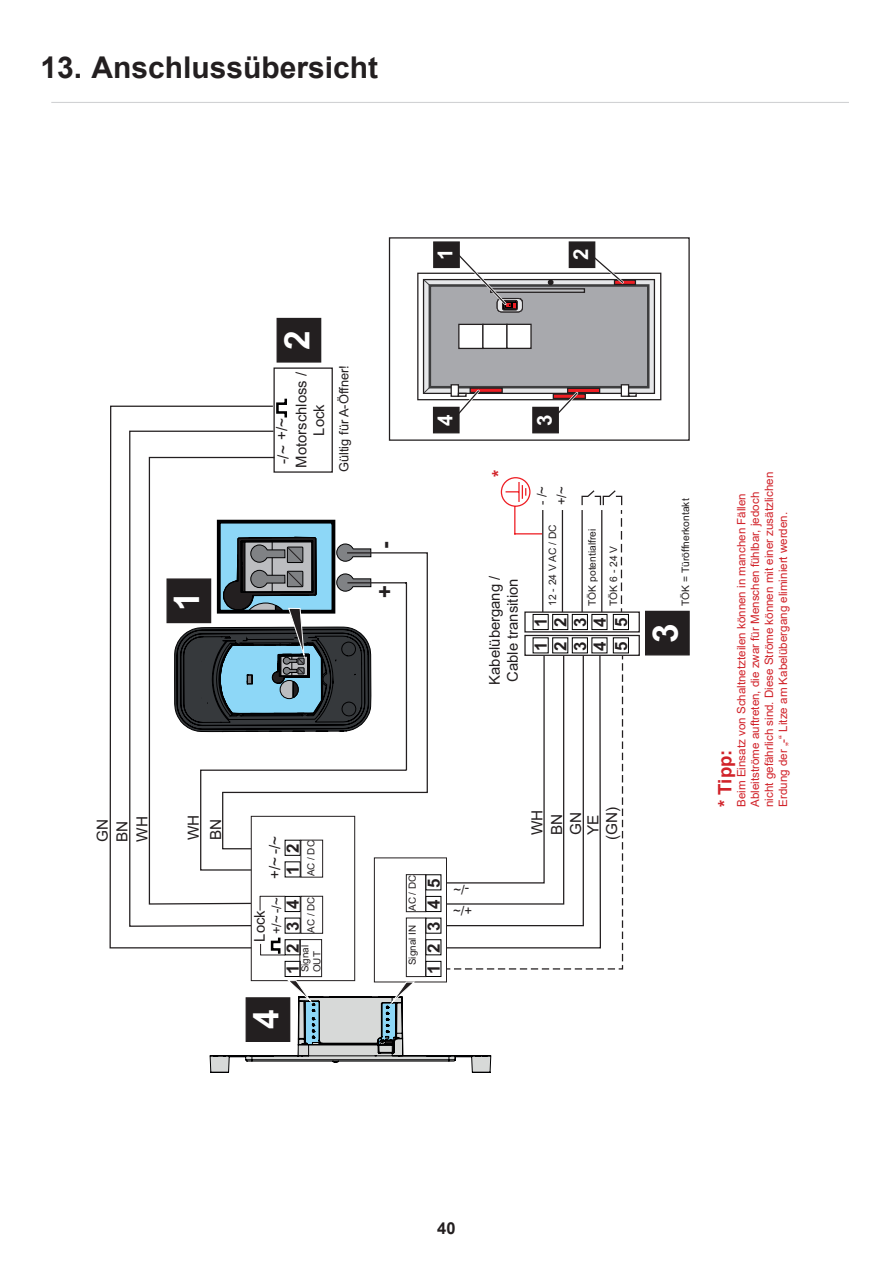
<style>
.page{position:relative;width:893px;height:1263px;background:#fff}
.page>*{position:absolute;margin:0;border:0;box-sizing:border-box;transform-origin:0 0}
.t1{font:700 35.25px "Arial";color:#fff}
.t2{font:700 30px "Arial";color:#231f20}
.t3{font:700 21.9px "Arial";color:#231f20}
.t4{font:700 20.55px "Arial";color:#fff}
.t5{font:700 18.6px "Arial";color:#d1232a}
.t6{font:700 16.95px/19.6px "Arial";letter-spacing:.72em;color:#231f20;text-align:justify}
.t7{font:700 16.5px "Arial";color:#231f20}
.t8{font:15.3px/19.8px "Arial";color:#231f20}
.t9{font:15.15px "Arial";color:#231f20}
.t10{font:14.85px/17.9px "Arial";color:#231f20;text-align:center}
.t11{font:13.05px/21px "Arial";color:#231f20}
.t12{font:12.75px "Arial";color:#231f20}
.t13{font:11.55px/14px "Arial";color:#d1232a}
.t14{font:10.2px "Arial";color:#231f20}
.t15{font:9.9px/11.9px "Arial";color:#231f20}
</style>
<div class="page">
<hr style="left:51px;top:102px;width:798px;height:1px;background:#d1d2d4">
<svg style="left:109px;top:405px;width:65px;height:544px"></svg>
<div style="left:524px;top:611px;width:116px;height:21px;background:#fff;border:1px solid #231f20"></div>
<div style="left:524px;top:635px;width:116px;height:21px;background:#fff;border:1px solid #231f20"></div>
<div style="left:645px;top:611px;width:45px;height:44px;background:#231f20;border:1px solid #231f20"></div>
<div style="left:166px;top:578px;width:45px;height:45px;background:#231f20;border:1px solid #231f20"></div>
<div style="left:417px;top:273px;width:244px;height:127px;background:linear-gradient(to bottom,#f7f7f7,#f7f7f7);border:1px solid #231f20"></div>
<svg style="left:637px;top:279px;width:18px;height:115px"></svg>
<div style="left:429px;top:284px;width:220px;height:104px;background:#a8a9ad;border:3px solid #3e3e3f"></div>
<div style="left:433px;top:241px;width:27px;height:27px;background:#231f20;border:1px solid #231f20"></div>
<div style="left:569px;top:241px;width:26px;height:27px;background:#231f20;border:1px solid #231f20"></div>
<svg style="left:174px;top:251px;width:463px;height:822px"></svg>
<h2 class="t2" style="left:40px;top:46px;width:339px">13. Anschlussübersicht</h2>
<h3 class="t4" style="left:431px;top:260px;width:13px;rotate:-90deg">1</h3>
<h3 class="t4" style="left:566px;top:260px;width:13px;rotate:-90deg">2</h3>
<h1 class="t1" style="left:162px;top:611px;width:21px;rotate:-90deg">1</h1>
<h1 class="t1" style="left:272px;top:350px;width:21px;rotate:-90deg">2</h1>
<p class="t10" style="left:292px;top:468px;width:97px;rotate:-90deg">Motorschloss /<br>Lock</p>
<h3 class="t9" style="left:272px;top:464px;width:47px;rotate:-90deg">-/~ +/~</h3>
<p class="t12" style="left:335px;top:472px;width:108px;rotate:-90deg">Gültig für A-Öffner!</p>
<h3 class="t3" style="left:369px;top:549px;width:9px;rotate:-90deg">-</h3>
<h3 class="t3" style="left:369px;top:598px;width:14px;rotate:-90deg">+</h3>
<h3 class="t4" style="left:431px;top:426px;width:13px;rotate:-90deg">4</h3>
<h3 class="t4" style="left:530px;top:426px;width:13px;rotate:-90deg">3</h3>
<h3 class="t5" style="left:486px;top:477px;width:9px;rotate:-90deg">*</h3>
<p class="t10" style="left:486px;top:685px;width:110px;text-align:left;rotate:-90deg">Kabelübergang /<br>Cable transition</p>
<p class="t11" style="left:532px;top:505px;width:21px;line-height:19.6px;rotate:-90deg">- /~ +/~</p>
<p class="t14" style="left:546px;top:606px;width:83px;rotate:-90deg">12 - 24 V AC / DC</p>
<p class="t14" style="left:585px;top:606px;width:79px;rotate:-90deg">TÖK potentialfrei</p>
<p class="t14" style="left:607px;top:606px;width:61px;rotate:-90deg">TÖK 6 - 24 V</p>
<h3 class="t6" style="left:531px;top:627px;width:11px;rotate:-90deg">1<br>2<br>3<br>4</h3>
<h3 class="t6" style="left:612px;top:627px;width:11px;rotate:-90deg">5</h3>
<h3 class="t6" style="left:531px;top:651px;width:11px;rotate:-90deg">1<br>2<br>3<br>4</h3>
<h3 class="t6" style="left:612px;top:651px;width:11px;rotate:-90deg">5</h3>
<p class="t14" style="left:678px;top:606px;width:109px;rotate:-90deg">TÖK = Türöffnerkontakt</p>
<h1 class="t1" style="left:641px;top:643px;width:21px;rotate:-90deg">3</h1>
<h3 class="t8" style="left:92px;top:842px;width:27px;rotate:-90deg">GN<br>BN<br>WH</h3>
<h3 class="t8" style="left:182px;top:840px;width:27px;line-height:22.5px;rotate:-90deg">WH<br>BN</h3>
<h3 class="t8" style="left:527px;top:835px;width:27px;line-height:19.4px;rotate:-90deg">WH<br>BN<br>GN</h3>
<h3 class="t8" style="left:584px;top:840px;width:35px;line-height:18.8px;text-align:center;rotate:-90deg">YE (GN)</h3>
<h3 class="t9" style="left:264px;top:879px;width:45px;rotate:-90deg">+/~ -/~</h3>
<p class="t15" style="left:305px;top:876px;width:38px;rotate:-90deg">AC / DC</p>
<h3 class="t6" style="left:283px;top:875px;width:33px;rotate:-90deg">1 2</h3>
<p class="t15" style="left:406px;top:911px;width:38px;rotate:-90deg">AC / DC</p>
<h3 class="t6" style="left:424px;top:974px;width:98px;rotate:-90deg">12345</h3>
<p class="t11" style="left:472px;top:921px;width:20px;rotate:-180deg">+/~ -/~</p>
<p class="t15" style="left:305px;top:933px;width:38px;rotate:-90deg">AC / DC</p>
<p class="t11" style="left:266px;top:934px;width:38px;rotate:-90deg">+/~ -/~</p>
<h3 class="t6" style="left:283px;top:974px;width:76px;rotate:-90deg">1234</h3>
<p class="t10" style="left:251px;top:941px;width:33px;rotate:-90deg">Lock</p>
<p class="t15" style="left:406px;top:965px;width:42px;rotate:-90deg">Signal IN</p>
<p class="t15" style="left:299px;top:972px;width:29px;rotate:-90deg">Signal<br>OUT</p>
<h1 class="t1" style="left:241px;top:1029px;width:21px;rotate:-90deg">4</h1>
<p class="t13" style="left:734px;top:807px;width:336px;rotate:-90deg">Beim Einsatz von Schaltnetzteilen können in manchen Fällen Ableitströme auftreten, die zwar für Menschen fühlbar, jedoch nicht gefährlich sind. Diese Ströme können mit einer zusätzlichen Erdung der „-“ Litze am Kabelübergang eliminiert werden.</p>
<h3 class="t5" style="left:712px;top:807px;width:59px;rotate:-90deg">* Tipp:</h3>
<h3 class="t7" style="left:437px;top:1216px;width:20px">40</h3>
</div>
